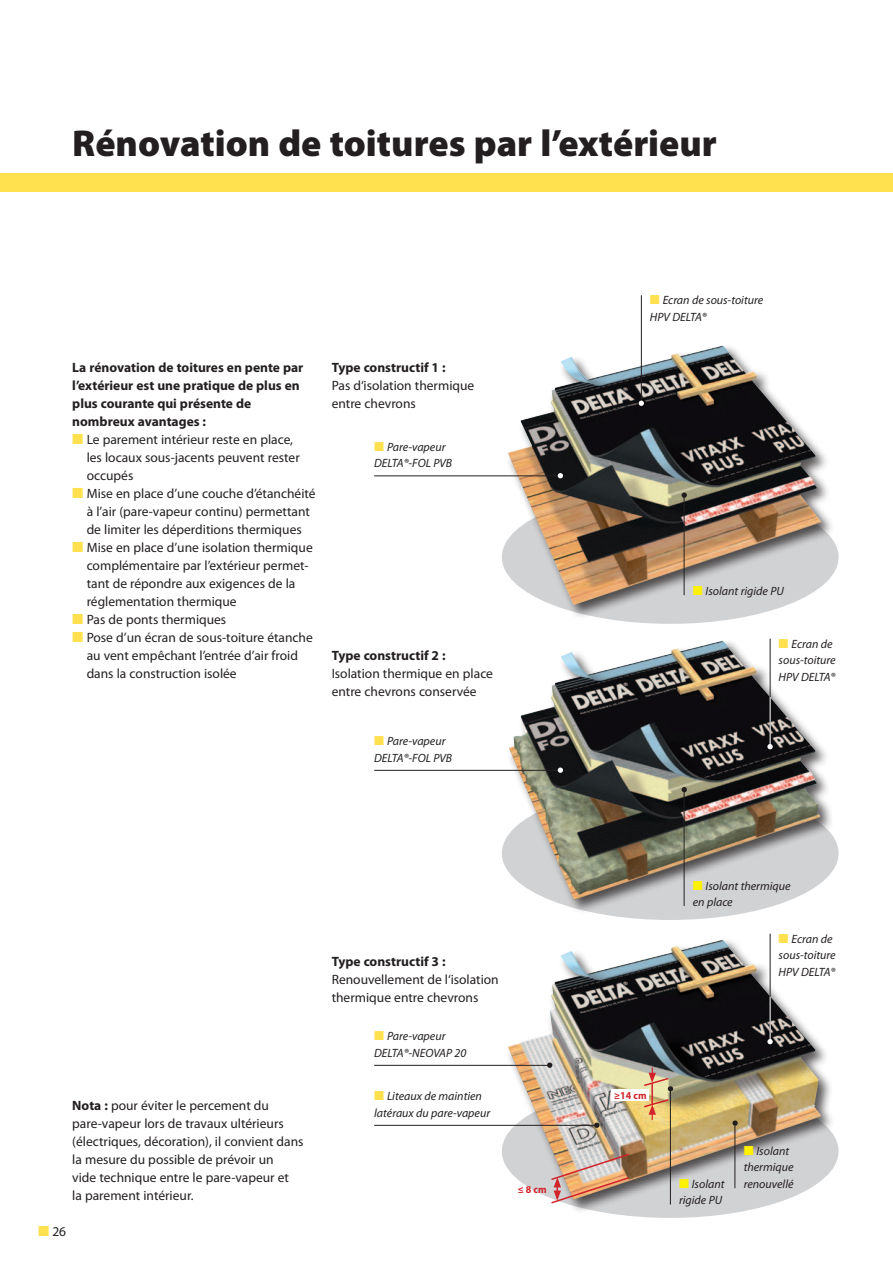
<style>
.page{position:relative;width:893px;height:1263px;background:#fff}
.page>*{position:absolute;margin:0;border:0;box-sizing:border-box;transform-origin:0 0}
.t1{font:900 37.5px "Myriad Pro Doerken";color:#231f20}
.Fliess_9_12_GR{font:13.5px/18px "Myriad Pro Doerken";color:#231f20}
.Fliess_9_12_GR-2{font:700 13.5px/18px "Myriad Pro Doerken";color:#231f20}
.Seitenzahl_9_12_link{font:13.5px "Myriad Pro Doerken";color:#231f20}
.t2{font:italic 12px/16.5px "Myriad Pro Doerken";color:#231f20}
.Fliess_9_12_GR-3{font:700 10.5px "Myriad Pro Doerken";color:#d1232a;scale:.95 1}
.s1{color:#ffe04e}
.s2{font-style:normal;color:#ffe04e}
.s3{font-weight:700}
.s4{font-style:normal;color:#fff101}
</style>
<div class="page">
<div style="left:0;top:174px;width:893px;height:18px;background:#ffe04e"></div>
<div style="left:506px;top:343px;width:329px;height:277px;background:#231f20;opacity:.75"></div>
<img style="left:508px;top:346px;width:313px;height:259px">
<div style="left:506px;top:638px;width:329px;height:276px;background:#231f20;opacity:.75"></div>
<img style="left:509px;top:641px;width:311px;height:259px">
<div style="left:506px;top:937px;width:329px;height:277px;background:#231f20;opacity:.75"></div>
<img style="left:508px;top:940px;width:313px;height:260px">
<hr style="left:374px;top:475px;width:186px;height:1px;background:#231f20">
<svg style="left:558px;top:473px;width:5px;height:5px"></svg>
<hr style="left:374px;top:770px;width:186px;height:1px;background:#231f20">
<svg style="left:558px;top:767px;width:5px;height:6px"></svg>
<hr style="left:374px;top:1065px;width:176px;height:1px;background:#231f20">
<svg style="left:547px;top:1062px;width:5px;height:6px"></svg>
<hr style="left:374px;top:1125px;width:222px;height:1px;background:#231f20">
<svg style="left:594px;top:1122px;width:5px;height:6px"></svg>
<hr style="left:684px;top:495px;width:1px;height:100px;background:#231f20">
<svg style="left:682px;top:492px;width:5px;height:6px"></svg>
<hr style="left:684px;top:790px;width:1px;height:116px;background:#231f20">
<svg style="left:682px;top:787px;width:5px;height:5px"></svg>
<hr style="left:670px;top:1088px;width:1px;height:116px;background:#231f20">
<hr style="left:734px;top:1126px;width:1px;height:62px;background:#231f20">
<svg style="left:732px;top:1120px;width:6px;height:6px"></svg>
<hr style="left:641px;top:295px;width:1px;height:106px;background:#231f20">
<svg style="left:639px;top:401px;width:5px;height:5px"></svg>
<hr style="left:770px;top:934px;width:1px;height:105px;background:#231f20">
<svg style="left:767px;top:1039px;width:6px;height:5px"></svg>
<hr style="left:770px;top:996px;width:1px;height:43px;background:#fff">
<hr style="left:770px;top:639px;width:1px;height:106px;background:#231f20">
<svg style="left:767px;top:744px;width:6px;height:5px"></svg>
<hr style="left:770px;top:697px;width:1px;height:48px;background:#fff">
<div style="left:611px;top:1089px;width:38px;height:12px;background:#fff"></div>
<svg style="left:642px;top:1067px;width:31px;height:24px"></svg>
<hr style="left:651px;top:1083px;width:2px;height:22px;background:#d1232a">
<svg style="left:642px;top:1098px;width:28px;height:22px"></svg>
<img style="left:550px;top:1152px;width:81px;height:53px">
<p class="t1" style="left:72px;top:118px;width:646px">Rénovation de toitures par l’extérieur</p>
<p class="Fliess_9_12_GR-2" style="left:72px;top:358px;width:233px">La rénovation de toitures en pente par l’extérieur est une pratique de plus en plus courante qui présente de nombreux avantages :</p>
<p class="Fliess_9_12_GR" style="left:87px;top:430px;width:215px;text-indent:-14px"><span class="s1">■</span> Le parement intérieur reste en place, les locaux sous-jacents peuvent rester occupés</p>
<p class="Fliess_9_12_GR" style="left:87px;top:484px;width:230px;text-indent:-14px"><span class="s1">■</span> Mise en place d’une couche d’étanchéité à l’air (pare-vapeur continu) permettant de limiter les déperditions thermiques</p>
<p class="Fliess_9_12_GR" style="left:87px;top:538px;width:228px;text-indent:-14px"><span class="s1">■</span> Mise en place d’une isolation thermique complémentaire par l’extérieur permet&shy;tant de répondre aux exigences de la réglementation thermique</p>
<p class="Fliess_9_12_GR" style="left:72px;top:610px;width:156px"><span class="s1">■</span> Pas de ponts thermiques</p>
<p class="Fliess_9_12_GR" style="left:87px;top:628px;width:228px;text-indent:-14px"><span class="s1">■</span> Pose d’un écran de sous-toiture étanche au vent empêchant l’entrée d’air froid dans la construction isolée</p>
<p class="Fliess_9_12_GR-2" style="left:332px;top:358px;width:115px">Type constructif 1 :</p>
<p class="Fliess_9_12_GR" style="left:332px;top:376px;width:144px">Pas d‘isolation thermique entre chevrons</p>
<p class="t2" style="left:374px;top:438px;width:79px"><span class="s2">■</span> Pare-vapeur<br>DELTA®-FOL PVB</p>
<p class="Fliess_9_12_GR-2" style="left:332px;top:646px;width:115px">Type constructif 2 :</p>
<p class="Fliess_9_12_GR" style="left:332px;top:664px;width:163px">Isolation thermique en place entre chevrons conservée</p>
<p class="t2" style="left:374px;top:733px;width:79px"><span class="s2">■</span> Pare-vapeur<br>DELTA®-FOL PVB</p>
<p class="Fliess_9_12_GR" style="left:72px;top:1096px;width:233px"><span class="s3">Nota :</span> pour éviter le percement du pare-vapeur lors de travaux ultérieurs (électriques, décoration), il convient dans la mesure du possible de prévoir un<br>vide technique entre le pare-vapeur et<br>la parement intérieur.</p>
<p class="Seitenzahl_9_12_link" style="left:38px;top:1223px;width:29px"><span class="s1">■</span> 26</p>
<p class="Fliess_9_12_GR-2" style="left:332px;top:952px;width:115px">Type constructif 3 :</p>
<p class="Fliess_9_12_GR" style="left:332px;top:970px;width:169px">Renouvellement de l‘isolation thermique entre chevrons</p>
<p class="t2" style="left:374px;top:1028px;width:94px"><span class="s2">■</span> Pare-vapeur<br>DELTA®-NEOVAP 20</p>
<p class="t2" style="left:374px;top:1088px;width:118px"><span class="s2">■</span> Liteaux de maintien latéraux du pare-vapeur</p>
<p class="Fliess_9_12_GR-3" style="left:518px;top:1182px;width:32px">≤ 8 cm</p>
<p class="t2" style="left:650px;top:292px;width:115px"><span class="s2">■</span> Ecran de sous-toiture<br>HPV DELTA®</p>
<p class="t2" style="left:693px;top:583px;width:93px"><span class="s4">■</span> Isolant rigide PU</p>
<p class="t2" style="left:779px;top:635px;width:59px"><span class="s2">■</span> Ecran de sous-toiture<br>HPV DELTA®</p>
<p class="t2" style="left:693px;top:877px;width:99px"><span class="s4">■</span> Isolant thermique</p>
<p class="t2" style="left:693px;top:894px;width:41px">en place</p>
<p class="t2" style="left:779px;top:930px;width:59px"><span class="s2">■</span> Ecran de sous-toiture<br>HPV DELTA®</p>
<p class="Fliess_9_12_GR-3" style="left:614px;top:1088px;width:36px">≥14 cm</p>
<p class="t2" style="left:679px;top:1175px;width:47px"><span class="s4">■</span> Isolant rigide PU</p>
<p class="t2" style="left:744px;top:1142px;width:47px"><span class="s4">■</span> Isolant</p>
<p class="t2" style="left:744px;top:1159px;width:51px">thermique</p>
<p class="t2" style="left:744px;top:1175px;width:51px">renouvellé</p>
</div>
